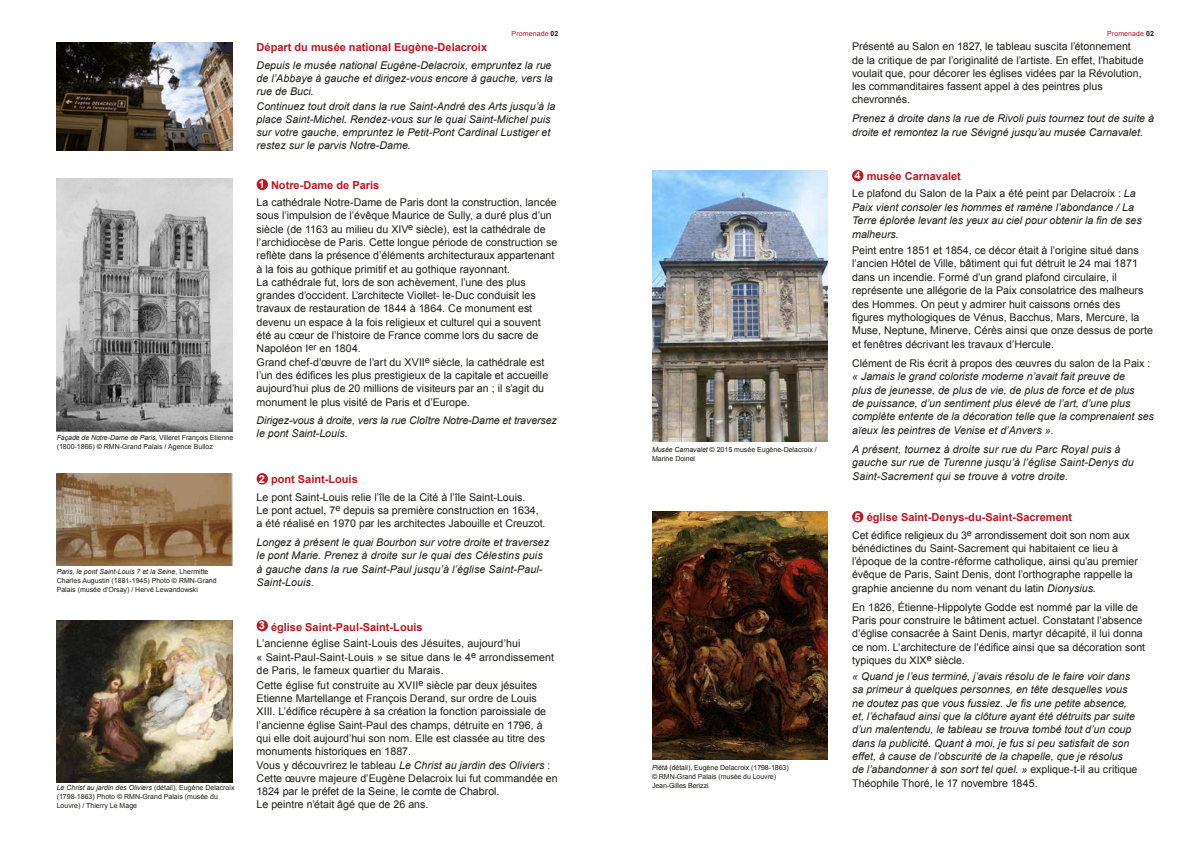
<style>
.page{position:relative;width:1191px;height:842px;background:#fff}
.page>*{position:absolute;margin:0;border:0;box-sizing:border-box;transform-origin:0 0}
.t1{font:700 11px "Arial";color:#be1622}
.t2{font:10.6px/13.3px "Arial";color:#1d1d1b}
.t3{font:italic 10.6px/13.3px "Arial";color:#1d1d1b}
.t4{font:7px/9px "Arial";color:#1d1d1b}
.t5{font:7px "Arial";letter-spacing:.015em;color:#be1622}
.s1{font-style:italic}
.s2{font-weight:700;color:#1d1d1b}
.s3{color:#fff}
.s4{font-style:normal}
</style>
<div class="page">
<img style="left:57px;top:43px;width:176px;height:107px">
<div style="left:257px;top:179px;width:11px;height:11px;background:#be1622;border-radius:50%"></div>
<div style="left:257px;top:473px;width:11px;height:11px;background:#be1622;border-radius:50%"></div>
<div style="left:257px;top:620px;width:11px;height:11px;background:#be1622;border-radius:50%"></div>
<img style="left:57px;top:179px;width:176px;height:252px">
<img style="left:57px;top:620px;width:176px;height:162px">
<img style="left:57px;top:473px;width:176px;height:92px">
<div style="left:852px;top:170px;width:11px;height:11px;background:#be1622;border-radius:50%"></div>
<div style="left:852px;top:511px;width:11px;height:11px;background:#be1622;border-radius:50%"></div>
<img style="left:652px;top:171px;width:176px;height:271px">
<img style="left:652px;top:512px;width:176px;height:248px">
<p class="t4" style="left:57px;top:433px;width:178px"><span class="s1">Façade de Notre-Dame de Paris,</span> Villeret François Etienne (1800-1866) © RMN-Grand Palais / Agence Bulloz</p>
<p class="t4" style="left:57px;top:567px;width:162px"><span class="s1">Paris, le pont Saint-Louis ? et la Seine</span>, Lhermitte<br>Charles Augustin (1881-1945) Photo © RMN-Grand<br>Palais (musée d’Orsay) / Hervé Lewandowski</p>
<p class="t4" style="left:57px;top:783px;width:179px"><span class="s1">Le Christ au jardin des Oliviers</span> (détail)<span class="s1">,</span> Eugène Delacroix (1798-1863) Photo © RMN-Grand Palais (musée du<br>Louvre) / Thierry Le Mage</p>
<p class="t5" style="left:511px;top:29px;width:48px">Promenade <span class="s2">02</span></p>
<p class="t5" style="left:1107px;top:29px;width:48px">Promenade <span class="s2">02</span></p>
<p class="t1" style="left:257px;top:39px;width:232px">Départ du musée national Eugène-Delacroix</p>
<p class="t3" style="left:257px;top:59px;width:298px;line-height:13px">Depuis le musée national Eugène-Delacroix, empruntez la rue de l’Abbaye à gauche et dirigez-vous encore à gauche, vers la rue de Buci.</p>
<p class="t3" style="left:257px;top:99px;width:300px">Continuez tout droit dans la rue Saint-André des Arts jusqu’à la place Saint-Michel. Rendez-vous sur le quai Saint-Michel puis sur votre gauche, empruntez le Petit-Pont Cardinal Lustiger et restez sur le parvis Notre-Dame.</p>
<p class="t1" style="left:259px;top:178px;width:122px"><span class="s3">1</span> Notre-Dame de Paris</p>
<p class="t2" style="left:257px;top:196px;width:302px">La cathédrale Notre-Dame de Paris dont la construction, lancée sous l’impulsion de l’évêque Maurice de Sully, a duré plus d’un siècle (de 1163 au milieu du XIV<sup>e</sup> siècle), est la cathédrale de l’archidiocèse de Paris. Cette longue période de construction se reflète dans la présence d’éléments architecturaux appartenant à la fois au gothique primitif et au gothique rayonnant.<br>La cathédrale fut, lors de son achèvement, l’une des plus grandes d’occident. L’architecte Viollet- le-Duc conduisit les travaux de restauration de 1844 à 1864. Ce monument est devenu un espace à la fois religieux et culturel qui a souvent été au cœur de l’histoire de France comme lors du sacre de Napoléon I<sup>er</sup> en 1804.<br>Grand chef-d’œuvre de l’art du XVII<sup>e</sup> siècle, la cathédrale est l’un des édifices les plus prestigieux de la capitale et accueille aujourd’hui plus de 20 millions de visiteurs par an ; il s’agit du monument le plus visité de Paris et d’Europe.</p>
<p class="t3" style="left:257px;top:414px;width:302px">Dirigez-vous à droite, vers la rue Cloître Notre-Dame et traversez le pont Saint-Louis.</p>
<p class="t1" style="left:259px;top:472px;width:100px"><span class="s3">2</span> pont Saint-Louis</p>
<p class="t2" style="left:257px;top:490px;width:290px">Le pont Saint-Louis relie l’île de la Cité à l’île Saint-Louis.<br>Le pont actuel, 7<sup>e</sup> depuis sa première construction en 1634, a été réalisé en 1970 par les architectes Jabouille et Creuzot.</p>
<p class="t3" style="left:257px;top:536px;width:294px">Longez à présent le quai Bourbon sur votre droite et traversez le pont Marie. Prenez à droite sur le quai des Célestins puis à gauche dans la rue Saint-Paul jusqu’à l’église Saint-Paul-Saint-Louis.</p>
<p class="t1" style="left:259px;top:620px;width:165px"><sup>3</sup> église Saint-Paul-Saint-Louis</p>
<p class="t2" style="left:257px;top:637px;width:299px">L’ancienne église Saint-Louis des Jésuites, aujourd’hui<br>« Saint-Paul-Saint-Louis » se situe dans le 4<sup>e</sup> arrondissement de Paris, le fameux quartier du Marais.</p>
<p class="t2" style="left:257px;top:678px;width:303px">Cette église fut construite au XVII<sup>e</sup> siècle par deux jésuites Etienne Martellange et François Derand, sur ordre de Louis XIII. L’édifice récupère à sa création la fonction paroissiale de l’ancienne église Saint-Paul des champs, détruite en 1796, à qui elle doit aujourd’hui son nom. Elle est classée au titre des monuments historiques en 1887.<br>Vous y découvrirez le tableau <span class="s1">Le Christ au jardin des Oliviers</span> :<br>Cette œuvre majeure d’Eugène Delacroix lui fut commandée en 1824 par le préfet de la Seine, le comte de Chabrol.<br>Le peintre n’était âgé que de 26 ans.</p>
<p class="t4" style="left:652px;top:445px;width:166px"><span class="s1">Musée Carnavalet</span> © 2015 musée Eugène-Delacroix /<br>Marine Doinel</p>
<p class="t4" style="left:652px;top:763px;width:138px"><span class="s1">Piétà</span> (détail), Eugène Delacroix (1798-1863) © RMN-Grand Palais (musée du Louvre)<br>Jean-Gilles Berizzi</p>
<p class="t2" style="left:852px;top:40px;width:293px">Présenté au Salon en 1827, le tableau suscita l’étonnement de la critique de par l’originalité de l’artiste. En effet, l’habitude voulait que, pour décorer les églises vidées par la Révolution, les commanditaires fassent appel à des peintres plus chevronnés.</p>
<p class="t3" style="left:852px;top:112px;width:303px">Prenez à droite dans la rue de Rivoli puis tournez tout de suite à droite et remontez la rue Sévigné jusqu’au musée Carnavalet.</p>
<p class="t1" style="left:854px;top:169px;width:108px"><span class="s3">4</span> musée Carnavalet</p>
<p class="t3" style="left:852px;top:187px;width:291px"><span class="s4">Le plafond du Salon de la Paix a été peint par Delacroix :</span> La Paix vient consoler les hommes et ramène l’abondance / La Terre éplorée levant les yeux au ciel pour obtenir la fin de ses malheurs.</p>
<p class="t2" style="left:852px;top:244px;width:302px">Peint entre 1851 et 1854, ce décor était à l’origine situé dans l’ancien Hôtel de Ville, bâtiment qui fut détruit le 24 mai 1871 dans un incendie. Formé d’un grand plafond circulaire, il représente une allégorie de la Paix consolatrice des malheurs des Hommes. On peut y admirer huit caissons ornés des figures mythologiques de Vénus, Bacchus, Mars, Mercure, la Muse, Neptune, Minerve, Cérès ainsi que onze dessus de porte et fenêtres décrivant les travaux d’Hercule.</p>
<p class="t2" style="left:852px;top:356px;width:300px">Clément de Ris écrit à propos des œuvres du salon de la Paix :</p>
<p class="t3" style="left:852px;top:370px;width:303px">« Jamais le grand coloriste moderne n’avait fait preuve de<br>plus de jeunesse, de plus de vie, de plus de force et de plus<br>de puissance, d’un sentiment plus élevé de l’art, d’une plus complète entente de la décoration telle que la comprenaient ses aïeux les peintres de Venise et d’Anvers ».</p>
<p class="t3" style="left:852px;top:443px;width:283px">A présent, tournez à droite sur rue du Parc Royal puis à gauche sur rue de Turenne jusqu’à l’église Saint-Denys du<br>Saint-Sacrement qui se trouve à votre droite.</p>
<p class="t1" style="left:854px;top:510px;width:219px"><span class="s3">5</span> église Saint-Denys-du-Saint-Sacrement</p>
<p class="t2" style="left:852px;top:528px;width:287px">Cet édifice religieux du 3<sup>e</sup> arrondissement doit son nom aux bénédictines du Saint-Sacrement qui habitaient ce lieu à l’époque de la contre-réforme catholique, ainsi qu’au premier évêque de Paris, Saint Denis, dont l’orthographe rappelle la graphie ancienne du nom venant du latin <span class="s1">Dionysius</span>.</p>
<p class="t2" style="left:852px;top:600px;width:295px">En 1826, Étienne-Hippolyte Godde est nommé par la ville de Paris pour construire le bâtiment actuel. Constatant l’absence d’église consacrée à Saint Denis, martyr décapité, il lui donna ce nom. L’architecture de l’édifice ainsi que sa décoration sont typiques du XIX<sup>e</sup> siècle.</p>
<p class="t3" style="left:852px;top:670px;width:287px">« Quand je l’eus terminé, j’avais résolu de le faire voir dans sa primeur à quelques personnes, en tête desquelles vous ne doutez pas que vous fussiez. Je fis une petite absence, et, l’échafaud ainsi que la clôture ayant été détruits par suite d’un malentendu, le tableau se trouva tombé tout d’un coup dans la publicité. Quant à moi, je fus si peu satisfait de son effet, à cause de l’obscurité de la chapelle, que je résolus<br>de l’abandonner à son sort tel quel. » <span class="s4">explique-t-il au critique Théophile Thoré, le 17 novembre 1845.</span></p>
</div>
